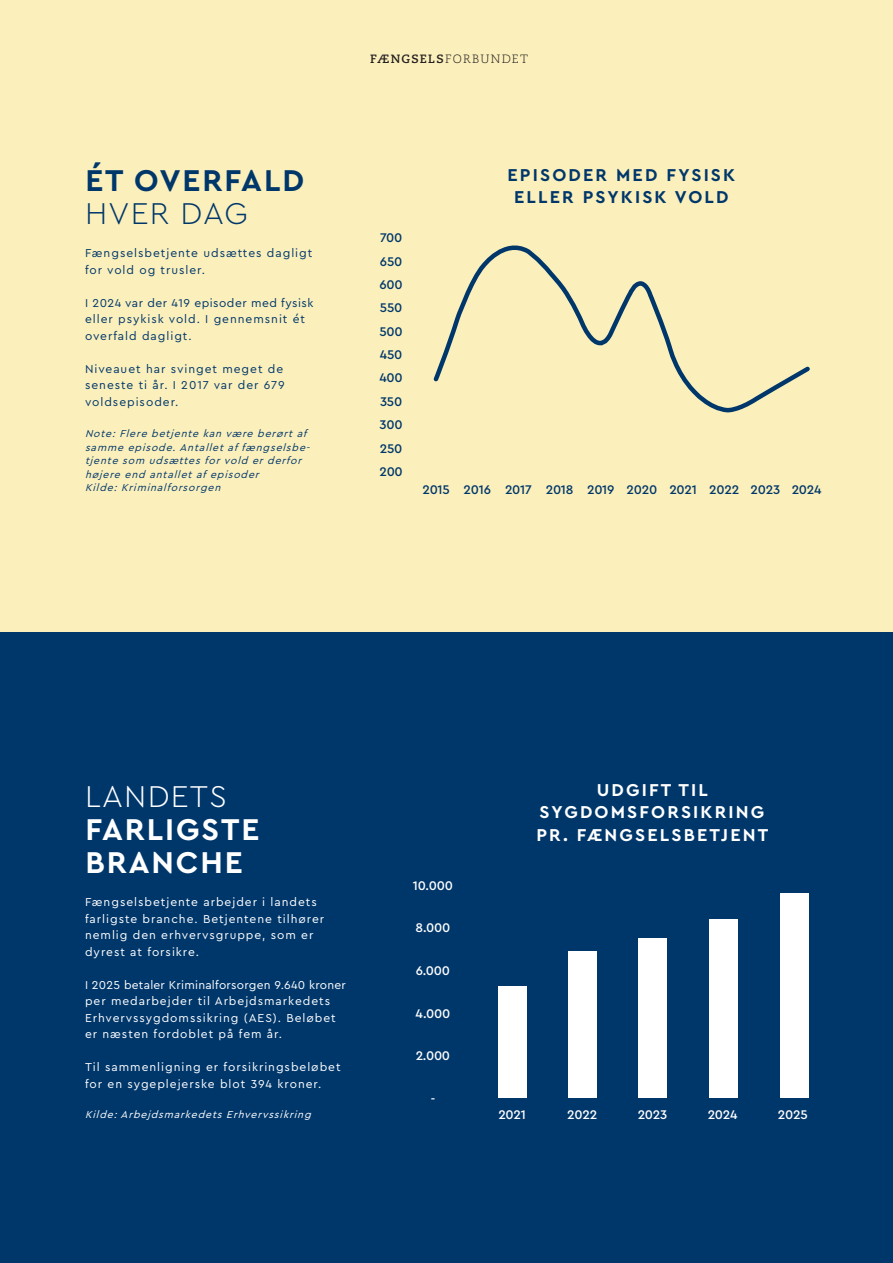
<style>
.page{position:relative;width:893px;height:1263px;background:#fff}
.page>*{position:absolute;margin:0;border:0;box-sizing:border-box;transform-origin:0 0}
.Overskrift_venstrestillet{font:700 31.5px/33px "Cera PRO";letter-spacing:.06em;color:#00376b}
.Overskrift_venstrestillet-2{font:700 31.5px "Cera PRO";letter-spacing:.06em;color:#fff}
.Overskrift_venstrestillet-3{font:300 31.5px "Cera Pro";letter-spacing:.04em;color:#fff}
.BOKS_overskrift{font:700 18px "Cera PRO";letter-spacing:.12em;color:#fff}
.BOKS_overskrift-2{font:700 18px "Cera PRO";letter-spacing:.12em;color:#00376b}
.Billedetekst___note{font:500 13.2px "Cera PRO";letter-spacing:-.02em;color:#00376b}
.Billedetekst___note-2{font:500 13.2px "Cera PRO";letter-spacing:-.02em;color:#fff}
.Brødteks{font:12px "Cera PRO";letter-spacing:.08em;color:#fff}
.Brødteks-2{font:12px/16.5px "Cera PRO";letter-spacing:.08em;color:#00376b}
.Brødteks-3{font:12px/16.5px "Cera PRO";letter-spacing:.02em;color:#fff}
.t1{font:300 12px "Caecilia LT Pro 45";letter-spacing:.1em;color:#231f20}
.Billedetekst___note-3{font:italic 10.5px/13.5px "Cera PRO";color:#00376b}
.Billedetekst___note-4{font:italic 10.5px "Cera PRO";color:#fff}
.s1{font-family:"Cera Pro";font-weight:300}
.s2{font-family:"Caecilia LT Pro 75";font-weight:700}
</style>
<div class="page">
<div style="left:0;top:631px;width:893px;height:632px;background:#00376b"></div>
<div style="left:0;top:0;width:893px;height:631px;background:#fbefbb"></div>
<svg style="left:433px;top:245px;width:377px;height:168px"></svg>
<div style="left:498px;top:986px;width:29px;height:111px;background:#fff"></div>
<div style="left:568px;top:951px;width:29px;height:146px;background:#fff"></div>
<div style="left:638px;top:938px;width:29px;height:159px;background:#fff"></div>
<div style="left:709px;top:919px;width:29px;height:178px;background:#fff"></div>
<div style="left:779px;top:893px;width:29px;height:204px;background:#fff"></div>
<p class="Overskrift_venstrestillet" style="left:85px;top:163px;width:221px">ÉT OVERFALD<br><span class="s1">HVER DAG</span></p>
<p class="Brødteks-2" style="left:85px;top:245px;width:229px">Fængselsbetjente udsættes dagligt for vold og trusler.</p>
<p class="Brødteks-2" style="left:85px;top:294px;width:230px">I 2024 var der 419 episoder med fysisk eller psykisk vold. I gennemsnit ét overfald dagligt.</p>
<p class="Brødteks-2" style="left:85px;top:360px;width:201px">Niveauet har svinget meget de seneste ti år. I 2017 var der 679 voldsepisoder.</p>
<p class="Billedetekst___note-3" style="left:85px;top:427px;width:229px">Note: Flere betjente kan være berørt af samme episode.Antallet af fængselsbe&shy;tjente som udsættes for vold er derfor højere end antallet af episoder</p>
<p class="Billedetekst___note-3" style="left:85px;top:481px;width:140px">Kilde: Kriminalforsorgen</p>
<p class="t1" style="left:370px;top:52px;width:159px"><span class="s2">FÆNGSELS</span>FORBUNDET</p>
<p class="Billedetekst___note" style="left:380px;top:229px;width:24px">700</p>
<p class="Billedetekst___note" style="left:380px;top:252px;width:24px">650</p>
<p class="Billedetekst___note" style="left:379px;top:276px;width:25px">600</p>
<p class="Billedetekst___note" style="left:380px;top:299px;width:24px">550</p>
<p class="Billedetekst___note" style="left:379px;top:322px;width:25px">500</p>
<p class="Billedetekst___note" style="left:380px;top:346px;width:24px">450</p>
<p class="Billedetekst___note" style="left:379px;top:369px;width:25px">400</p>
<p class="Billedetekst___note" style="left:380px;top:393px;width:24px">350</p>
<p class="Billedetekst___note" style="left:380px;top:416px;width:25px">300</p>
<p class="Billedetekst___note" style="left:380px;top:439px;width:24px">250</p>
<p class="Billedetekst___note" style="left:379px;top:463px;width:25px">200</p>
<p class="BOKS_overskrift-2" style="left:507px;top:163px;width:229px">EPISODER MED FYSISK</p>
<p class="BOKS_overskrift-2" style="left:514px;top:185px;width:216px">ELLER PSYKISK VOLD</p>
<p class="Billedetekst___note" style="left:422px;top:481px;width:29px">2015</p>
<p class="Billedetekst___note" style="left:464px;top:481px;width:29px">2016</p>
<p class="Billedetekst___note" style="left:505px;top:481px;width:28px">2017</p>
<p class="Billedetekst___note" style="left:546px;top:481px;width:29px">2018</p>
<p class="Billedetekst___note" style="left:587px;top:481px;width:29px">2019</p>
<p class="Billedetekst___note" style="left:627px;top:481px;width:32px">2020</p>
<p class="Billedetekst___note" style="left:669px;top:481px;width:29px">2021</p>
<p class="Billedetekst___note" style="left:709px;top:481px;width:31px">2022</p>
<p class="Billedetekst___note" style="left:751px;top:481px;width:31px">2023</p>
<p class="Billedetekst___note" style="left:792px;top:481px;width:31px">2024</p>
<p class="Overskrift_venstrestillet-3" style="left:85px;top:775px;width:143px">LANDETS</p>
<p class="Overskrift_venstrestillet-2" style="left:85px;top:808px;width:176px">FARLIGSTE</p>
<p class="Overskrift_venstrestillet-2" style="left:85px;top:841px;width:159px">BRANCHE</p>
<p class="Brødteks" style="left:85px;top:894px;width:233px">Fængselsbetjente arbejder i landets</p>
<p class="Brødteks" style="left:85px;top:910px;width:241px">farligste branche. Betjentene tilhører</p>
<p class="Brødteks" style="left:85px;top:927px;width:230px">nemlig den erhvervsgruppe, som er</p>
<p class="Brødteks" style="left:85px;top:943px;width:116px">dyrest at forsikre.</p>
<p class="Brødteks-3" style="left:85px;top:976px;width:262px">I 2025 betaler Kriminalforsorgen 9.640 kroner per medarbejder til Arbejdsmarkedets</p>
<p class="Brødteks" style="left:85px;top:1009px;width:252px">Erhvervssygdomssikring (AES). Beløbet</p>
<p class="Brødteks" style="left:85px;top:1026px;width:199px">er næsten fordoblet på fem år.</p>
<p class="Brødteks" style="left:85px;top:1059px;width:257px">Til sammenligning er forsikringsbeløbet</p>
<p class="Brødteks" style="left:85px;top:1075px;width:238px">for en sygeplejerske blot 394 kroner.</p>
<p class="Billedetekst___note-4" style="left:85px;top:1107px;width:231px">Kilde:Arbejdsmarkedets Erhvervssikring</p>
<p class="Billedetekst___note-2" style="left:413px;top:876px;width:41px">10.000</p>
<p class="Billedetekst___note-2" style="left:416px;top:919px;width:36px">8.000</p>
<p class="Billedetekst___note-2" style="left:416px;top:962px;width:36px">6.000</p>
<p class="Billedetekst___note-2" style="left:416px;top:1004px;width:36px">4.000</p>
<p class="Billedetekst___note-2" style="left:416px;top:1047px;width:36px">2.000</p>
<p class="Billedetekst___note-2" style="left:431px;top:1090px;width:6px">-</p>
<p class="BOKS_overskrift" style="left:597px;top:778px;width:113px">UDGIFT TIL</p>
<p class="BOKS_overskrift" style="left:540px;top:800px;width:226px">SYGDOMSFORSIKRING</p>
<p class="BOKS_overskrift" style="left:536px;top:822px;width:234px">PR. FÆNGSELSBETJENT</p>
<p class="Billedetekst___note-2" style="left:498px;top:1106px;width:29px">2021</p>
<p class="Billedetekst___note-2" style="left:567px;top:1106px;width:31px">2022</p>
<p class="Billedetekst___note-2" style="left:638px;top:1106px;width:31px">2023</p>
<p class="Billedetekst___note-2" style="left:708px;top:1106px;width:31px">2024</p>
<p class="Billedetekst___note-2" style="left:778px;top:1106px;width:31px">2025</p>
</div>
